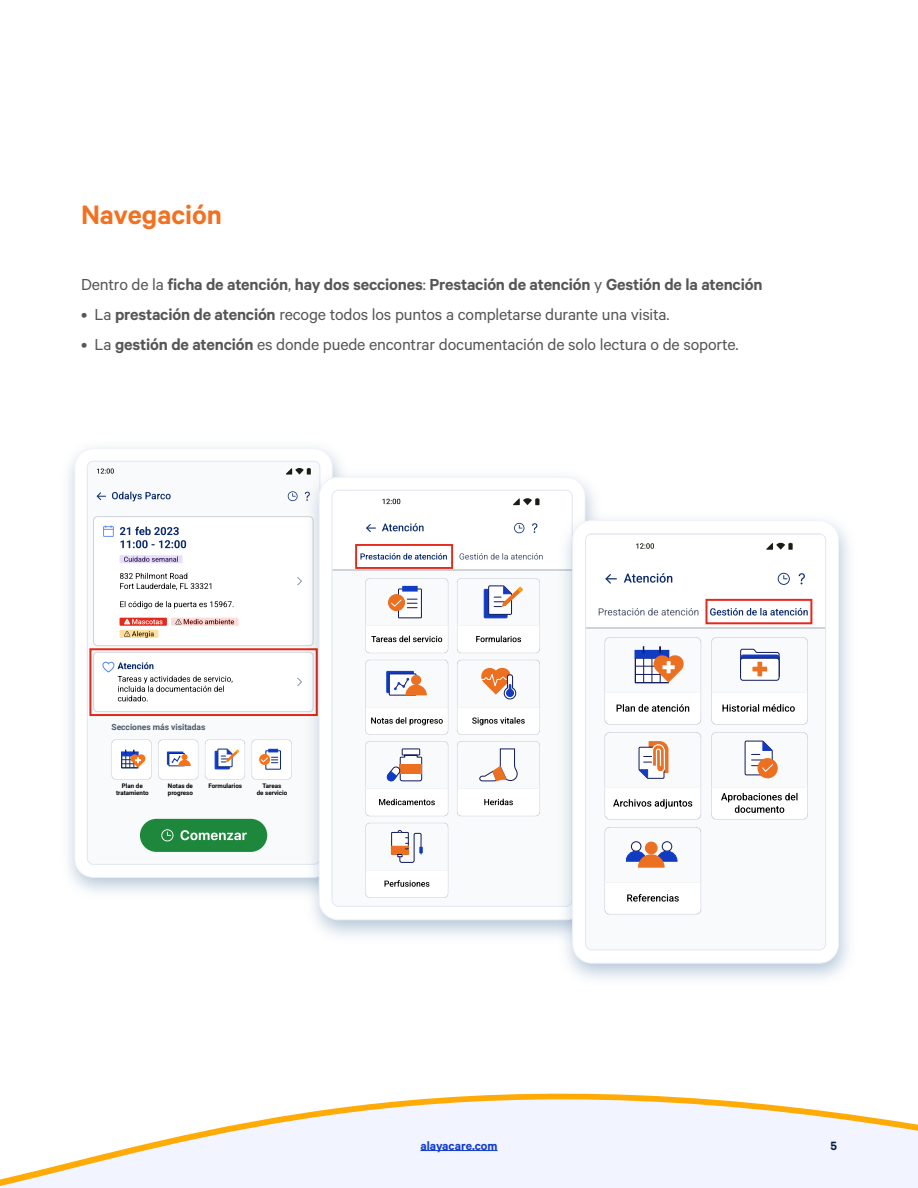
<style>
.page{position:relative;width:918px;height:1188px;background:#fff}
.page>*{position:absolute;margin:0;border:0;box-sizing:border-box;transform-origin:0 0}
.t1{font:600 30px "Calibre";color:#f37021}
.t2{font:18px "Calibre";letter-spacing:-.01em;color:#565658}
.copy{font:600 18px "Calibre";letter-spacing:-.01em;color:#565658}
.t3{font:600 13.5px "Calibre";color:#113cca}
.t4{font:600 13.5px "Calibre";color:#08193e}
.t5{font:700 8.4px "Roboto";color:#4d586a}
.t6{font:700 6.3px/7.5px "Roboto";color:#000;text-align:center}
.s1{font-weight:400}
.s2{font-weight:600}
</style>
<div class="page">
<svg style="left:0;top:1093px;width:918px;height:95px;fill:#f2f5ff"></svg>
<hr style="left:420px;top:1150px;width:78px;height:1px;background:#113cca">
<svg style="left:89px;top:644px;width:209px;height:219px"></svg>
<div style="left:140px;top:819px;width:127px;height:33px;background:#1d873c;border-radius:17px"></div>
<svg style="left:161px;top:829px;width:12px;height:12px"></svg>
<svg style="left:181px;top:830px;width:66px;height:10px"></svg>
<svg style="left:103px;top:525px;width:11px;height:12px"></svg>
<svg style="left:120px;top:527px;width:66px;height:21px"></svg>
<div style="left:120px;top:555px;width:63px;height:8px;background:#e8defa"></div>
<svg style="left:124px;top:556px;width:54px;height:6px"></svg>
<svg style="left:120px;top:573px;width:91px;height:17px"></svg>
<svg style="left:120px;top:601px;width:114px;height:8px"></svg>
<svg style="left:120px;top:618px;width:47px;height:8px"></svg>
<svg style="left:124px;top:619px;width:39px;height:5px"></svg>
<svg style="left:171px;top:618px;width:67px;height:8px"></svg>
<svg style="left:175px;top:619px;width:59px;height:5px"></svg>
<div style="left:120px;top:630px;width:38px;height:8px;background:#ffdfa0"></div>
<svg style="left:124px;top:631px;width:30px;height:7px"></svg>
<div style="left:93px;top:516px;width:220px;height:130px;border:1px solid #ced2da;border-radius:4px"></div>
<div style="left:93px;top:652px;width:220px;height:60px;background:#fff;border-radius:4px"></div>
<svg style="left:102px;top:661px;width:131px;height:40px"></svg>
<div style="left:93px;top:652px;width:220px;height:60px;border:1px solid #ced2da;border-radius:4px"></div>
<div style="left:87px;top:461px;width:233px;height:49px;background:#f9fafb"></div>
<svg style="left:96px;top:492px;width:10px;height:8px"></svg>
<svg style="left:112px;top:492px;width:59px;height:9px"></svg>
<svg style="left:288px;top:491px;width:10px;height:10px"></svg>
<svg style="left:97px;top:468px;width:17px;height:6px"></svg>
<svg style="left:286px;top:468px;width:12px;height:7px"></svg>
<svg style="left:111px;top:739px;width:41px;height:41px"></svg>
<svg style="left:158px;top:739px;width:134px;height:41px"></svg>
<div style="left:89px;top:648px;width:229px;height:68px;border:2px solid #e3291c"></div>
<img style="left:298px;top:462px;width:297px;height:474px">
<div style="left:319px;top:477px;width:266px;height:443px;background:#fff;border-radius:19px"></div>
<svg style="left:365px;top:578px;width:84px;height:157px"></svg>
<svg style="left:457px;top:578px;width:83px;height:157px"></svg>
<svg style="left:457px;top:741px;width:83px;height:76px"></svg>
<svg style="left:365px;top:741px;width:84px;height:157px"></svg>
<svg style="left:366px;top:524px;width:10px;height:9px"></svg>
<svg style="left:382px;top:523px;width:42px;height:8px"></svg>
<svg style="left:514px;top:523px;width:10px;height:10px"></svg>
<svg style="left:532px;top:523px;width:5px;height:10px"></svg>
<svg style="left:360px;top:553px;width:87px;height:7px"></svg>
<svg style="left:459px;top:553px;width:84px;height:7px"></svg>
<hr style="left:332px;top:570px;width:240px;height:2px;background:#ced2da">
<svg style="left:382px;top:499px;width:18px;height:5px"></svg>
<svg style="left:513px;top:498px;width:27px;height:7px"></svg>
<div style="left:355px;top:544px;width:98px;height:25px;border:2px solid #e3291c"></div>
<img style="left:552px;top:505px;width:297px;height:474px">
<div style="left:573px;top:521px;width:265px;height:442px;background:#fff;border-radius:19px"></div>
<div style="left:573px;top:520px;width:266px;height:443px;border:1px solid #f1f3fa;border-radius:19px"></div>
<svg style="left:711px;top:637px;width:97px;height:88px"></svg>
<svg style="left:711px;top:732px;width:97px;height:88px"></svg>
<svg style="left:604px;top:827px;width:98px;height:88px"></svg>
<svg style="left:778px;top:573px;width:12px;height:12px"></svg>
<svg style="left:799px;top:573px;width:6px;height:11px"></svg>
<svg style="left:710px;top:608px;width:98px;height:8px"></svg>
<hr style="left:586px;top:627px;width:240px;height:3px;background:#ced2da">
<svg style="left:599px;top:543px;width:103px;height:277px"></svg>
<svg style="left:766px;top:543px;width:27px;height:7px"></svg>
<div style="left:585px;top:533px;width:241px;height:417px;border:1px solid #e2e7f4;border-radius:6px"></div>
<div style="left:705px;top:599px;width:107px;height:25px;border:2px solid #e3291c"></div>
<p class="t1" style="left:81px;top:197px;width:142px">Navegación</p>
<p class="copy" style="left:81px;top:273px;width:683px"><span class="s1">Dentro de la</span> ficha de atención<span class="s1">,</span> hay dos secciones<span class="s1">:</span> Prestación de atención <span class="s1">y</span> Gestión de la atención</p>
<p class="t2" style="left:81px;top:304px;width:590px">• La <span class="s2">prestación de atención</span> recoge todos los puntos a completarse durante una visita.</p>
<p class="t2" style="left:81px;top:334px;width:659px">• La <span class="s2">gestión de atención</span> es donde puede encontrar documentación de solo lectura o de soporte.</p>
<p class="t5" style="left:111px;top:721px;width:95px">Secciones más visitadas</p>
<p class="t6" style="left:116px;top:781px;width:34px">Plan de tratamiento</p>
<p class="t6" style="left:208px;top:781px;width:35px">Formularios</p>
<p class="t6" style="left:257px;top:781px;width:32px">Tareas<br>de servicio</p>
<p class="t6" style="left:168px;top:781px;width:27px;text-align:left">Notas de progreso</p>
<p class="t3" style="left:420px;top:1137px;width:79px">alayacare.com</p>
<p class="t4" style="left:830px;top:1137px;width:8px">5</p>
</div>
